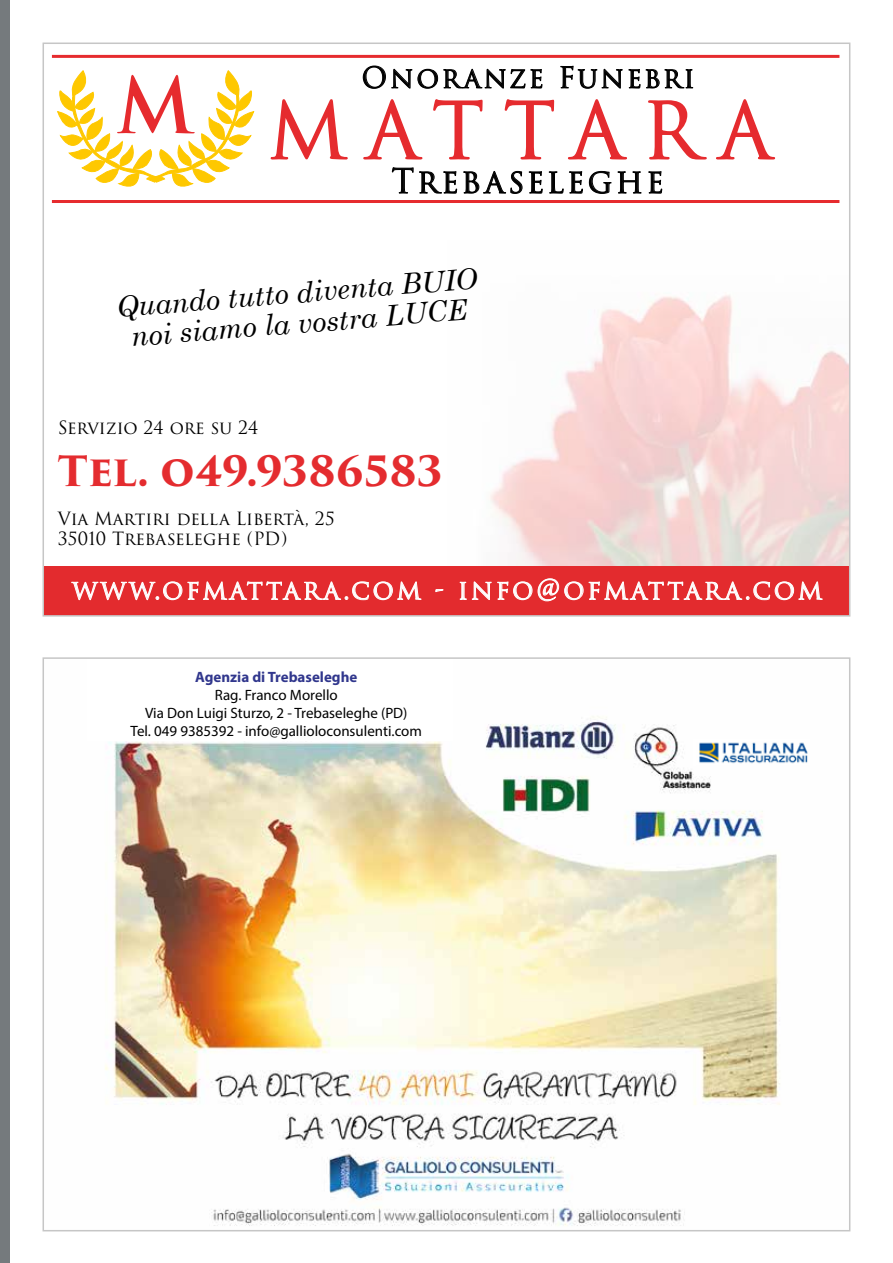
<style>
.page{position:relative;width:893px;height:1263px;background:#fff}
.page>*{position:absolute;margin:0;border:0;box-sizing:border-box;transform-origin:0 0}
.t1{font:76.35px "Trajan Pro 3";letter-spacing:.245em;color:#e52b2f}
.t2{font:700 40.65px "Trajan Pro 3";color:#e42c2f}
.t3{font:33px "Trajan Pro 3";letter-spacing:.08em;color:#000}
.t4{font:italic 28.5px/30.2px "Century Schoolbook";color:#000;text-align:center}
.t5{font:28.5px "Trajan Pro 3";letter-spacing:.09em;color:#000}
.t6{font:26.7px "Trajan Pro 3";letter-spacing:.1em;color:#fff}
.t7{font:17.85px/19.5px "Trajan Pro 3";letter-spacing:-.005em;color:#000}
.t8{font:15px/18px "Myriad Pro";color:#000;text-align:center}
.t9{font:700 15px "Myriad Pro";color:#31378d}
</style>
<div class="page">
<img style="left:105px;top:716px;width:675px;height:510px">
<div style="left:87px;top:658px;width:365px;height:83px;background:#fff"></div>
<img style="left:694px;top:739px;width:114px;height:26px">
<img style="left:490px;top:295px;width:357px;height:271px">
<hr style="left:52px;top:200px;width:787px;height:3px;background:#e62b2e">
<svg style="left:363px;top:66px;width:49px;height:23px"></svg>
<svg style="left:418px;top:69px;width:124px;height:20px"></svg>
<svg style="left:560px;top:65px;width:80px;height:24px"></svg>
<svg style="left:646px;top:69px;width:47px;height:19px"></svg>
<svg style="left:270px;top:99px;width:78px;height:61px"></svg>
<svg style="left:363px;top:99px;width:60px;height:61px"></svg>
<svg style="left:433px;top:99px;width:50px;height:61px"></svg>
<svg style="left:504px;top:99px;width:51px;height:61px"></svg>
<svg style="left:568px;top:99px;width:59px;height:61px"></svg>
<svg style="left:648px;top:100px;width:59px;height:60px"></svg>
<svg style="left:716px;top:99px;width:60px;height:61px"></svg>
<hr style="left:52px;top:55px;width:787px;height:3px;background:#e62b2e">
<svg style="left:57px;top:57px;width:197px;height:130px"></svg>
<div style="left:44px;top:566px;width:806px;height:50px;background:#e32b2e"></div>
<svg style="left:71px;top:581px;width:350px;height:20px"></svg>
<svg style="left:435px;top:589px;width:8px;height:3px"></svg>
<svg style="left:460px;top:581px;width:72px;height:19px"></svg>
<svg style="left:538px;top:578px;width:45px;height:23px"></svg>
<svg style="left:589px;top:581px;width:234px;height:20px"></svg>
<svg style="left:392px;top:167px;width:21px;height:26px"></svg>
<svg style="left:419px;top:171px;width:38px;height:22px"></svg>
<svg style="left:463px;top:171px;width:59px;height:23px"></svg>
<svg style="left:529px;top:171px;width:14px;height:22px"></svg>
<svg style="left:549px;top:171px;width:14px;height:22px"></svg>
<svg style="left:569px;top:171px;width:14px;height:22px"></svg>
<svg style="left:589px;top:171px;width:22px;height:23px"></svg>
<svg style="left:618px;top:171px;width:23px;height:22px"></svg>
<svg style="left:648px;top:171px;width:14px;height:22px"></svg>
<div style="left:0;top:0;width:9px;height:1263px;background:#757a7d"></div>
<h3 class="t5" style="left:361px;top:58px;width:335px">Onoranze Funebri</h3>
<h1 class="t1" style="left:268px;top:79px;width:506px">MATTARA</h1>
<h3 class="t3" style="left:392px;top:158px;width:274px">Trebaseleghe</h3>
<h3 class="t4" style="left:115px;top:292px;width:363px;rotate:-5deg">Quando tutto diventa BUIO noi siamo la vostra LUCE</h3>
<p class="t7" style="left:58px;top:419px;width:202px">Servizio 24 ore su 24</p>
<h2 class="t2" style="left:58px;top:441px;width:387px">Tel. o49.9386583</h2>
<p class="t7" style="left:58px;top:510px;width:279px">Via Martiri della Libertà, 25<br>35010 Trebaseleghe (PD)</p>
<h3 class="t6" style="left:72px;top:571px;width:752px">www.ofmattara.com - info@ofmattara.com</h3>
<p class="t9" style="left:195px;top:667px;width:164px">Agenzia di Trebaseleghe</p>
<p class="t8" style="left:131px;top:685px;width:293px">Rag. Franco Morello<br>Via Don Luigi Sturzo, 2 - Trebaseleghe (PD)<br>Tel. 049 9385392 - info@gallioloconsulenti.com</p>
</div>
